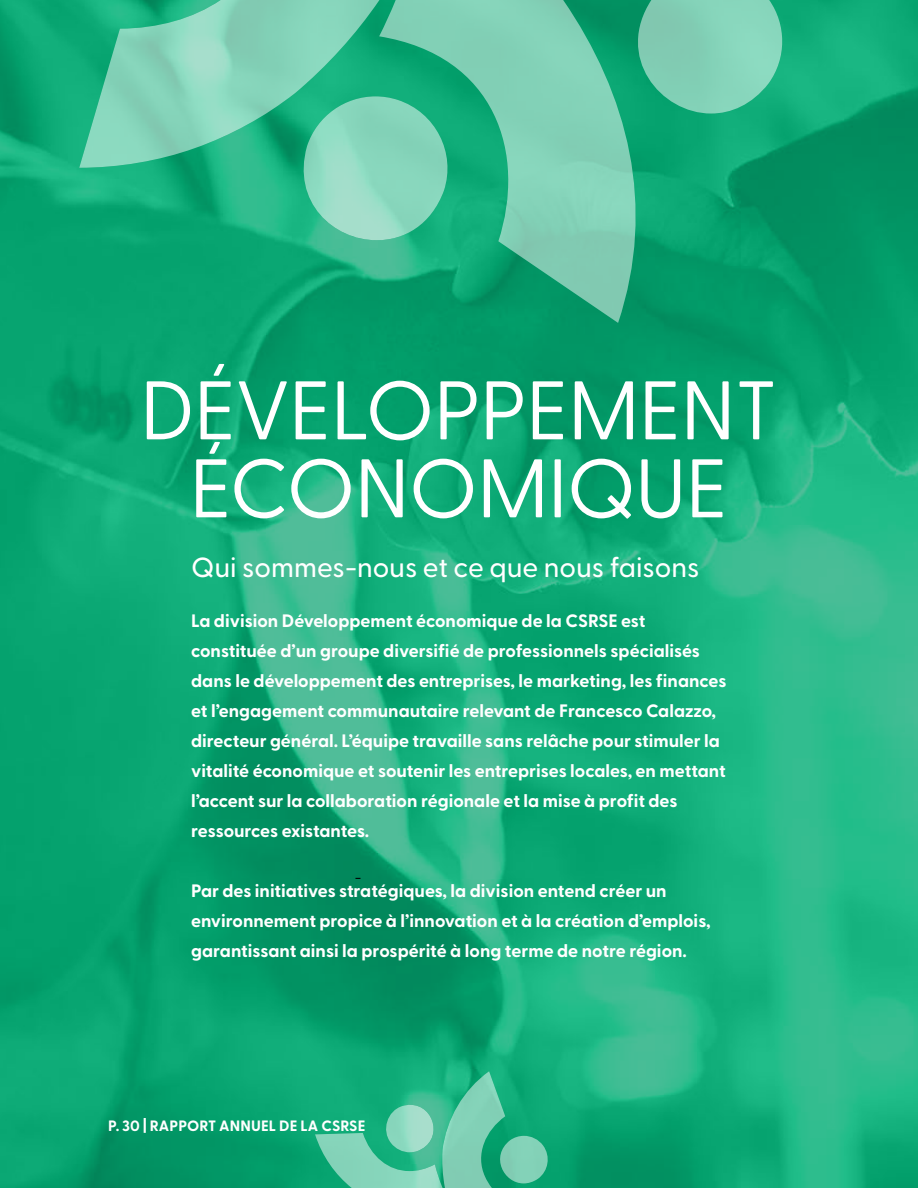
<style>
.page{position:relative;width:918px;height:1188px;background:#fff}
.page>*{position:absolute;margin:0;border:0;box-sizing:border-box;transform-origin:0 0}
.t1{font:82.8px/78px "Greycliff CF";letter-spacing:-.02em;color:#fff;text-align:center}
.t2{font:500 27.75px "Greycliff CF";color:#fff}
.t3{font:700 18px/30px "Greycliff CF";color:#fff}
.t4{font:700 15px "Greycliff CF";letter-spacing:.01em;color:#fff}
</style>
<div class="page">
<img style="left:0;top:0;width:79px;height:102px">
<img style="left:767px;top:0;width:151px;height:1188px">
<img style="left:256px;top:168px;width:49px;height:1020px">
<img style="left:460px;top:323px;width:49px;height:865px">
<img style="left:664px;top:114px;width:103px;height:1074px">
<img style="left:0;top:102px;width:101px;height:1086px">
<img style="left:154px;top:168px;width:102px;height:1020px">
<img style="left:613px;top:114px;width:51px;height:1074px">
<img style="left:101px;top:168px;width:53px;height:1020px">
<img style="left:305px;top:240px;width:50px;height:948px">
<img style="left:409px;top:323px;width:51px;height:782px">
<img style="left:355px;top:240px;width:54px;height:893px">
<img style="left:509px;top:323px;width:52px;height:865px">
<img style="left:561px;top:323px;width:52px;height:865px">
<img style="left:657px;top:0;width:130px;height:114px">
<img style="left:79px;top:0;width:300px;height:168px">
<img style="left:379px;top:0;width:278px;height:323px">
<img style="left:291px;top:96px;width:165px;height:144px">
<img style="left:505px;top:1136px;width:46px;height:47px">
<img style="left:442px;top:1071px;width:63px;height:117px">
<img style="left:381px;top:1105px;width:63px;height:47px">
<img style="left:315px;top:1133px;width:128px;height:55px">
<h1 class="t1" style="left:140px;top:365px;width:640px">DÉVELOPPEMENT<br>ÉCONOMIQUE</h1>
<h2 class="t2" style="left:191px;top:546px;width:510px">Qui sommes-nous et ce que nous faisons</h2>
<p class="t3" style="left:191px;top:605px;width:537px">La division Développement économique de la CSRSE est constituée d’un groupe diversifié de professionnels spécialisés dans le développement des entreprises, le marketing, les finances et l’engagement communautaire relevant de Francesco Calazzo, directeur général. L’équipe travaille sans relâche pour stimuler la vitalité économique et soutenir les entreprises locales, en mettant l’accent sur la collaboration régionale et la mise à profit des ressources existantes.</p>
<p class="t3" style="left:191px;top:875px;width:521px">Par des initiatives stratégiques, la division entend créer un environnement propice à l’innovation et à la création d’emplois, garantissant ainsi la prospérité à long terme de notre région.</p>
<p class="t4" style="left:108px;top:1115px;width:259px">P. 30 | RAPPORT ANNUEL DE LA CSRSE</p>
</div>
